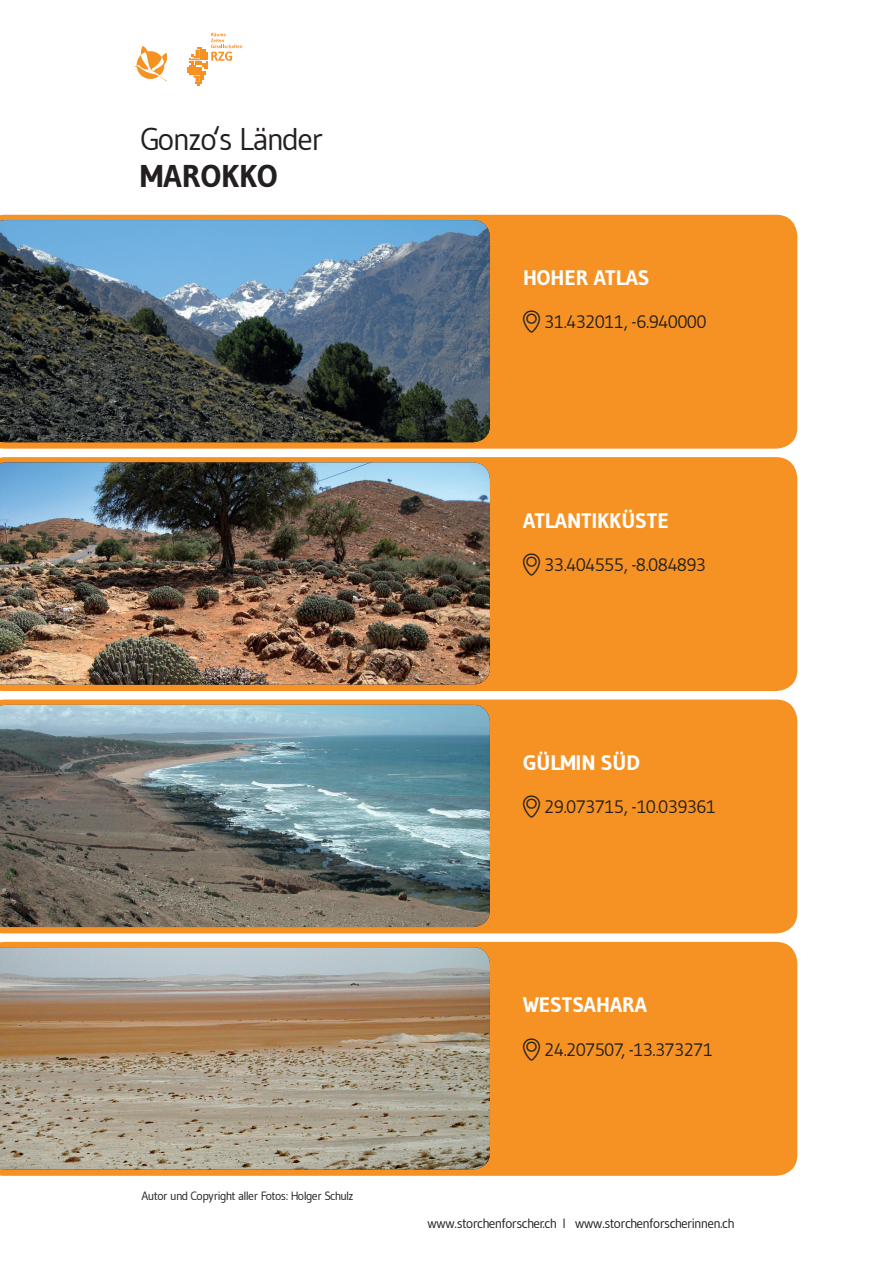
<style>
.page{position:relative;width:893px;height:1263px;background:#fff}
.page>*{position:absolute;margin:0;border:0;box-sizing:border-box;transform-origin:0 0}
.t1{font:31.5px "Gudea Stork";color:#231f20}
.t2{font:700 31.5px "Gudea";color:#231f20}
.t3{font:700 21px "Gudea";color:#fff}
.t4{font:18px "Gudea Stork";color:#231f20}
.t5{font:13.5px "Gudea Stork";color:#231f20}
.t6{font:12px "Gudea Stork";color:#231f20}
</style>
<div class="page">
<svg style="left:134px;top:46px;width:34px;height:36px"></svg>
<svg style="left:187px;top:33px;width:55px;height:53px"></svg>
<div style="left:0;top:215px;width:797px;height:234px;background:#f59223"></div>
<div style="left:0;top:457px;width:797px;height:234px;background:#f59223"></div>
<div style="left:0;top:699px;width:797px;height:234px;background:#f59223"></div>
<div style="left:0;top:942px;width:797px;height:234px;background:#f59223"></div>
<img style="left:0;top:220px;width:490px;height:222px">
<img style="left:0;top:462px;width:490px;height:223px">
<img style="left:0;top:705px;width:490px;height:222px">
<img style="left:0;top:947px;width:490px;height:222px">
<h1 class="t1" style="left:140px;top:119px;width:183px">Gonzo‘s Länder</h1>
<h1 class="t2" style="left:140px;top:157px;width:139px">MAROKKO</h1>
<p class="t6" style="left:141px;top:1188px;width:213px">Autor und Copyright aller Fotos: Holger Schulz</p>
<p class="t3" style="left:523px;top:265px;width:128px">HOHER ATLAS</p>
<p class="t4" style="left:523px;top:311px;width:185px">¶ 31.432011, -6.940000</p>
<p class="t3" style="left:523px;top:507px;width:147px">ATLANTIKKÜSTE</p>
<p class="t4" style="left:523px;top:553px;width:184px">¶ 33.404555, -8.084893</p>
<p class="t3" style="left:523px;top:749px;width:118px">GÜLMIN SÜD</p>
<p class="t4" style="left:523px;top:795px;width:194px">¶ 29.073715, -10.039361</p>
<p class="t3" style="left:523px;top:992px;width:125px">WESTSAHARA</p>
<p class="t4" style="left:523px;top:1038px;width:191px">¶ 24.207507, -13.373271</p>
<p class="t5" style="left:427px;top:1215px;width:308px">www.storchenforscher.ch I www.storchenforscherinnen.ch</p>
</div>
